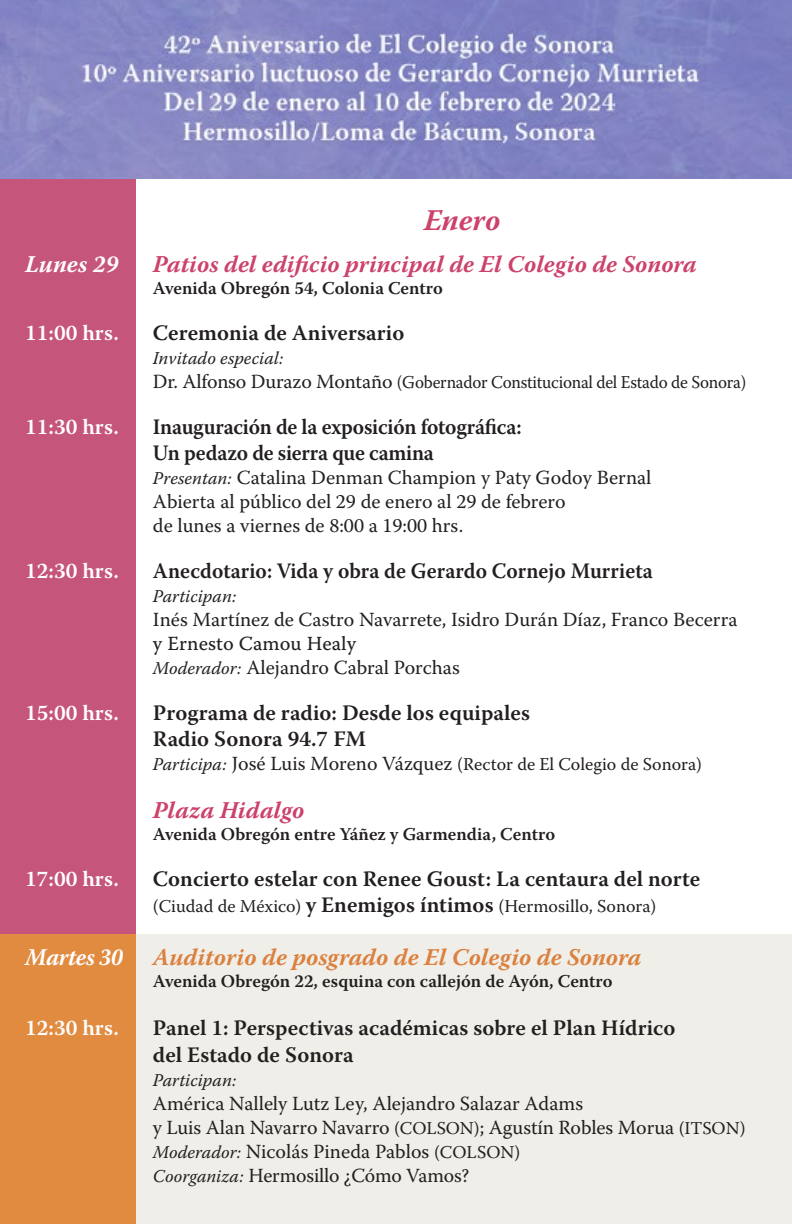
<style>
.page{position:relative;width:792px;height:1224px;background:#fff}
.page>*{position:absolute;margin:0;border:0;box-sizing:border-box;transform-origin:0 0}
.t1{font:italic 700 30px "Warnock Pro";letter-spacing:.005em;color:#cc426a}
.t2{font:italic 700 24px "Warnock Pro";color:#cc426a}
.t3{font:italic 700 24px "Warnock Pro";color:#db803e}
.t4{font:italic 700 24px "Warnock Pro";color:#fff}
.t5{font:600 22px/26.4px "Warnock Pro";color:#231f20}
.t6{font:600 22px/26.4px "Warnock Pro";color:#231f20;scale:.95 1}
.t7{font:600 22px "Warnock Pro";color:#fff}
.t8{font:20px/24px "Warnock Pro";color:#231f20}
.t9{font:20px "Warnock Pro Capt";color:#231f20}
.t10{font:600 18px "Warnock Pro";color:#231f20}
.t11{font:18px "Warnock Pro";color:#231f20}
.t12{font:18px/24px "Warnock Pro";color:#231f20;scale:.95 1}
.t13{font:italic 18px "Warnock Pro";color:#231f20}
.s1{font-style:italic}
.s2{font-size:20px}
.s3{font-style:italic;font-size:18px}
.s4{font-weight:600;font-size:22px}
.s5{color:#fff}
.s6{font-size:18px}
</style>
<div class="page">
<div style="left:0;top:934px;width:792px;height:290px;background:#efeee8"></div>
<div style="left:0;top:172px;width:136px;height:1052px;background:#c6557c"></div>
<div style="left:0;top:935px;width:136px;height:289px;background:#e18b41"></div>
<img style="left:0;top:0;width:792px;height:178px">
<h1 class="t1" style="left:424px;top:202px;width:78px">Enero</h1>
<p class="t4" style="left:25px;top:250px;width:95px">Lunes 29</p>
<p class="t2" style="left:153px;top:250px;width:545px">Patios del edificio principal de El Colegio de Sonora</p>
<p class="t10" style="left:153px;top:277px;width:291px">Avenida Obregón 54, Colonia Centro</p>
<p class="t7" style="left:25px;top:319px;width:95px">11:00 hrs.</p>
<p class="t5" style="left:153px;top:319px;width:253px">Ceremonia de Aniversario</p>
<p class="t12" style="left:153px;top:345px;width:626px"><span class="s1">Invitado especial:<br></span><span class="s2">Dr. Alfonso Durazo Montaño</span> (Gobernador Constitucional del Estado de Sonora)</p>
<p class="t7" style="left:25px;top:413px;width:95px">11:30 hrs.</p>
<p class="t6" style="left:153px;top:413px;width:390px">Inauguración de la exposición fotográfica:<br>Un pedazo de sierra que camina</p>
<p class="t8" style="left:153px;top:465px;width:500px"><span class="s3">Presentan:</span> Catalina Denman Champion y Paty Godoy Bernal<br>Abierta al público del 29 de enero al 29 de febrero<br>de lunes a viernes de 8:00 a 19:00 hrs.</p>
<p class="t7" style="left:25px;top:558px;width:95px">12:30 hrs.</p>
<p class="t6" style="left:153px;top:557px;width:528px">Anecdotario: Vida y obra de Gerardo Cornejo Murrieta</p>
<p class="t13" style="left:153px;top:585px;width:85px">Participan:</p>
<p class="t8" style="left:153px;top:607px;width:586px">Inés Martínez de Castro Navarrete, Isidro Durán Díaz, Franco Becerra</p>
<p class="t9" style="left:153px;top:631px;width:205px">y Ernesto Camou Healy</p>
<p class="t8" style="left:153px;top:655px;width:308px"><span class="s3">Moderador:</span> Alejandro Cabral Porchas</p>
<p class="t7" style="left:25px;top:700px;width:95px">15:00 hrs.</p>
<p class="t5" style="left:153px;top:699px;width:379px">Programa de radio: Desde los equipales<br>Radio Sonora 94.7 FM</p>
<p class="t11" style="left:153px;top:754px;width:551px"><span class="s1">Participa:</span> <span class="s2">José Luis Moreno Vázquez</span> (Rector de El Colegio de Sonora)</p>
<p class="t2" style="left:153px;top:796px;width:153px">Plaza Hidalgo</p>
<p class="t10" style="left:153px;top:823px;width:404px">Avenida Obregón entre Yáñez y Garmendia, Centro</p>
<p class="t7" style="left:25px;top:866px;width:95px">17:00 hrs.</p>
<p class="t5" style="left:153px;top:865px;width:549px">Concierto estelar con Renee Goust: La centaura del norte</p>
<p class="t11" style="left:153px;top:896px;width:505px">(Ciudad de México) <span class="s4">y Enemigos íntimos</span> (Hermosillo, Sonora)</p>
<p class="t3" style="left:25px;top:943px;width:618px"><span class="s5">Martes 30</span> Auditorio de posgrado de El Colegio de Sonora</p>
<p class="t10" style="left:153px;top:970px;width:461px">Avenida Obregón 22, esquina con callejón de Ayón, Centro</p>
<p class="t7" style="left:25px;top:1015px;width:95px">12:30 hrs.</p>
<p class="t5" style="left:153px;top:1014px;width:524px">Panel 1: Perspectivas académicas sobre el Plan Hídrico del Estado de Sonora</p>
<p class="t13" style="left:153px;top:1069px;width:85px">Participan:</p>
<p class="t8" style="left:153px;top:1091px;width:594px">América Nallely Lutz Ley, Alejandro Salazar Adams<br>y Luis Alan Navarro Navarro <span class="s6">(COLSON)</span>; Agustín Robles Morua <span class="s6">(ITSON)<br></span><span class="s3">Moderador:</span> Nicolás Pineda Pablos <span class="s6">(COLSON)<br></span><span class="s3">Coorganiza:</span> Hermosillo ¿Cómo Vamos?</p>
</div>
